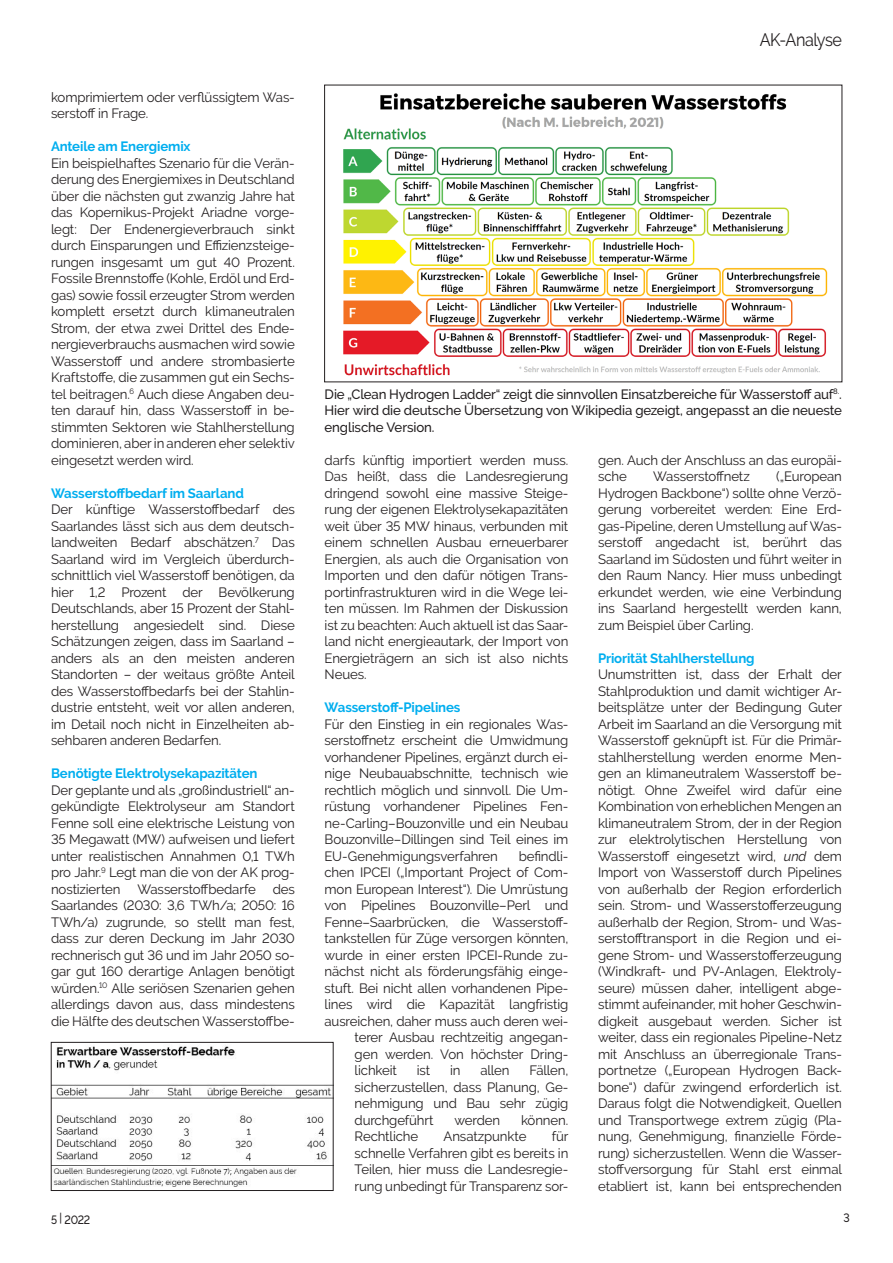
<style>
.page{position:relative;width:893px;height:1263px;background:#fff}
.page>*{position:absolute;margin:0;border:0;box-sizing:border-box;transform-origin:0 0}
.t1{font:18px "Raleway";letter-spacing:-.03em;color:#231f20;scale:.9 1}
.t2{font:13.5px/16.5px "Raleway";letter-spacing:-.01em;color:#231f20;text-align:justify}
.t3{font:500 13.5px/16.5px "Raleway";letter-spacing:-.01em;color:#231f20;text-align:justify}
.t4{font:700 13.5px "Raleway";letter-spacing:-.01em;color:#00aeef}
.t5{font:500 12px "Raleway";color:#231f20;scale:.9 1}
.s1{font-style:italic}
</style>
<div class="page">
<img style="left:343px;top:93px;width:485px;height:283px">
<img style="left:53px;top:1045px;width:278px;height:142px">
<div style="left:51px;top:1042px;width:282px;height:149px;border:1px solid #231f20"></div>
<p class="t2" style="left:51px;top:88px;width:245px">komprimiertem oder verflüssigtem Was&shy;serstoff in Frage.</p>
<p class="t4" style="left:51px;top:139px;width:141px">Anteile am Energiemix</p>
<p class="t2" style="left:51px;top:154px;width:245px">Ein beispielhaftes Szenario für die Verän&shy;derung des Energiemixes in Deutschland über die nächsten gut zwanzig Jahre hat das Kopernikus-Projekt Ariadne vorge&shy;legt: Der Endenergieverbrauch sinkt durch Einsparungen und Effizienzsteige&shy;rungen insgesamt um gut 40 Prozent.<br>Fossile Brennstoffe (Kohle, Erdöl und Erd&shy;gas) sowie fossil erzeugter Strom werden komplett ersetzt durch klimaneutralen Strom, der etwa zwei Drittel des Ende&shy;nergieverbrauchs ausmachen wird sowie Wasserstoff und andere strombasierte Kraftstoffe, die zusammen gut ein Sechs&shy;tel beitragen.<sup>6</sup> Auch diese Angaben deu&shy;ten darauf hin, dass Wasserstoff in be&shy;stimmten Sektoren wie Stahlherstellung dominieren, aber in anderen eher selektiv eingesetzt werden wird.</p>
<p class="t4" style="left:51px;top:485px;width:194px">Wasserstoffbedarf im Saarland</p>
<p class="t2" style="left:51px;top:501px;width:245px">Der künftige Wasserstoffbedarf des Saarlandes lässt sich aus dem deutsch&shy;landweiten Bedarf abschätzen.<sup>7</sup> Das Saarland wird im Vergleich überdurch&shy;schnittlich viel Wasserstoff benötigen, da hier 1,2 Prozent der Bevölkerung Deutschlands, aber 15 Prozent der Stahl&shy;herstellung angesiedelt sind. Diese Schätzungen zeigen, dass im Saarland – anders als an den meisten anderen Standorten – der weitaus größte Anteil des Wasserstoffbedarfs bei der Stahlin&shy;dustrie entsteht, weit vor allen anderen, im Detail noch nicht in Einzelheiten ab&shy;sehbaren anderen Bedarfen.</p>
<p class="t4" style="left:51px;top:766px;width:208px">Benötigte Elektrolysekapazitäten</p>
<p class="t2" style="left:51px;top:781px;width:245px">Der geplante und als „großindustriell“ an&shy;gekündigte Elektrolyseur am Standort Fenne soll eine elektrische Leistung von 35 Megawatt (MW) aufweisen und liefert unter realistischen Annahmen 0,1 TWh pro Jahr.<sup>9</sup> Legt man die von der AK prog&shy;nostizierten</p>
<p class="t2" style="left:137px;top:880px;width:120px">Wasserstoffbedarfe</p>
<p class="t2" style="left:51px;top:880px;width:245px;text-indent:222px">des Saarlandes (2030: 3,6 TWh/a; 2050: 16<br>TWh/a) zugrunde, so stellt man fest, dass zur deren Deckung im Jahr 2030 rechnerisch gut 36 und im Jahr 2050 so&shy;gar gut 160 derartige Anlagen benötigt würden.<sup>10</sup> Alle seriösen Szenarien gehen allerdings davon aus, dass mindestens die Hälfte des deutschen Wasserstoffbe-</p>
<h1 class="t1" style="left:760px;top:30px;width:93px">AK-Analyse</h1>
<p class="t3" style="left:325px;top:386px;width:519px">Die „Clean Hydrogen Ladder“ zeigt die sinnvollen Einsatzbereiche für Wasserstoff auf<sup>8.</sup>.<br>Hier wird die deutsche Übersetzung von Wikipedia gezeigt, angepasst an die neueste englische Version.</p>
<p class="t2" style="left:325px;top:451px;width:245px">darfs künftig importiert werden muss.<br>Das heißt, dass die Landesregierung dringend sowohl eine massive Steige&shy;rung der eigenen Elektrolysekapazitäten weit über 35 MW hinaus, verbunden mit einem schnellen Ausbau erneuerbarer Energien, als auch die Organisation von Importen und den dafür nötigen Trans&shy;portinfrastrukturen wird in die Wege lei&shy;ten müssen. Im Rahmen der Diskussion ist zu beachten: Auch aktuell ist das Saar&shy;land nicht energieautark, der Import von Energieträgern an sich ist also nichts Neues.</p>
<p class="t4" style="left:325px;top:700px;width:137px">Wasserstoff-Pipelines</p>
<p class="t2" style="left:325px;top:715px;width:245px">Für den Einstieg in ein regionales Was&shy;serstoffnetz erscheint die Umwidmung vorhandener Pipelines, ergänzt durch ei&shy;nige Neubauabschnitte, technisch wie rechtlich möglich und sinnvoll. Die Um&shy;rüstung vorhandener Pipelines Fen&shy;ne-Carling–Bouzonville und ein Neubau Bouzonville–Dillingen sind Teil eines im EU-Genehmigungsverfahren</p>
<p class="t2" style="left:519px;top:847px;width:51px">befindli-</p>
<p class="t2" style="left:325px;top:864px;width:245px">chen IPCEI („Important Project of Com-</p>
<p class="t2" style="left:325px;top:880px;width:245px">mon European Interest“). Die Umrüstung</p>
<p class="t2" style="left:325px;top:897px;width:245px">von Pipelines Bouzonville–Perl und</p>
<p class="t2" style="left:325px;top:913px;width:245px">Fenne–Saarbrücken, die Wasserstoff-</p>
<p class="t2" style="left:325px;top:930px;width:245px">tankstellen für Züge versorgen könnten,</p>
<p class="t2" style="left:325px;top:946px;width:245px">wurde in einer ersten IPCEI-Runde zu-</p>
<p class="t2" style="left:325px;top:963px;width:245px">nächst nicht als förderungsfähig einge-</p>
<p class="t2" style="left:325px;top:979px;width:245px">stuft. Bei nicht allen vorhandenen Pipe-</p>
<p class="t2" style="left:325px;top:996px;width:245px">lines wird die Kapazität langfristig</p>
<p class="t2" style="left:325px;top:1012px;width:245px">ausreichen, daher muss auch deren wei-</p>
<p class="t2" style="left:355px;top:1029px;width:215px">terer Ausbau rechtzeitig angegan-</p>
<p class="t2" style="left:355px;top:1045px;width:215px">gen werden. Von höchster Dring-</p>
<p class="t2" style="left:355px;top:1062px;width:44px">lichkeit</p>
<p class="t2" style="left:417px;top:1062px;width:15px">ist</p>
<p class="t2" style="left:450px;top:1062px;width:12px">in</p>
<p class="t2" style="left:480px;top:1062px;width:31px">allen</p>
<p class="t2" style="left:355px;top:1062px;width:215px;text-indent:175px">Fällen, sicherzustellen, dass Planung, Ge&shy;nehmigung und Bau sehr zügig durchgeführt</p>
<p class="t2" style="left:454px;top:1111px;width:47px">werden</p>
<p class="t2" style="left:521px;top:1111px;width:49px">können.</p>
<p class="t2" style="left:355px;top:1128px;width:215px;text-indent:197px">für schnelle Verfahren gibt es bereits in Teilen, hier muss die Landesregie&shy;rung unbedingt für Transparenz sor-</p>
<p class="t2" style="left:355px;top:1128px;width:65px">Rechtliche</p>
<p class="t2" style="left:444px;top:1128px;width:84px">Ansatzpunkte</p>
<p class="t2" style="left:598px;top:451px;width:245px">gen. Auch der Anschluss an das europäi&shy;sche</p>
<p class="t2" style="left:653px;top:468px;width:98px">Wasserstoffnetz</p>
<p class="t2" style="left:598px;top:468px;width:245px;text-indent:178px">(„European Hydrogen Backbone“) sollte ohne Verzö&shy;gerung vorbereitet werden: Eine Erd&shy;gas-Pipeline, deren Umstellung auf Was&shy;serstoff angedacht ist, berührt das Saarland im Südosten und führt weiter in den Raum Nancy. Hier muss unbedingt erkundet werden, wie eine Verbindung ins Saarland hergestellt werden kann, zum Beispiel über Carling.</p>
<p class="t4" style="left:598px;top:650px;width:158px">Priorität Stahlherstellung</p>
<p class="t2" style="left:598px;top:666px;width:245px">Unumstritten ist, dass der Erhalt der Stahlproduktion und damit wichtiger Ar&shy;beitsplätze unter der Bedingung Guter Arbeit im Saarland an die Versorgung mit Wasserstoff geknüpft ist. Für die Primär&shy;stahlherstellung werden enorme Men&shy;gen an klimaneutralem Wasserstoff be&shy;nötigt. Ohne Zweifel wird dafür eine Kombination von erheblichen Mengen an klimaneutralem Strom, der in der Region zur elektrolytischen Herstellung von Wasserstoff eingesetzt wird, <span class="s1">und</span> dem Import von Wasserstoff durch Pipelines von außerhalb der Region erforderlich sein. Strom- und Wasserstofferzeugung außerhalb der Region, Strom- und Was&shy;serstofftransport in die Region und ei&shy;gene Strom- und Wasserstofferzeugung (Windkraft- und PV-Anlagen, Elektroly&shy;seure) müssen daher, intelligent abge&shy;stimmt aufeinander, mit hoher Geschwin&shy;digkeit ausgebaut werden. Sicher ist weiter, dass ein regionales Pipeline-Netz mit Anschluss an überregionale Trans&shy;portnetze („European Hydrogen Back&shy;bone“) dafür zwingend erforderlich ist.<br>Daraus folgt die Notwendigkeit, Quellen und Transportwege extrem zügig (Pla&shy;nung, Genehmigung, finanzielle Förde&shy;rung) sicherzustellen. Wenn die Wasser&shy;stoffversorgung für Stahl erst einmal etabliert ist, kann bei entsprechenden</p>
<p class="t5" style="left:51px;top:1213px;width:45px">5 | 2022</p>
<p class="t5" style="left:844px;top:1211px;width:9px">3</p>
</div>
